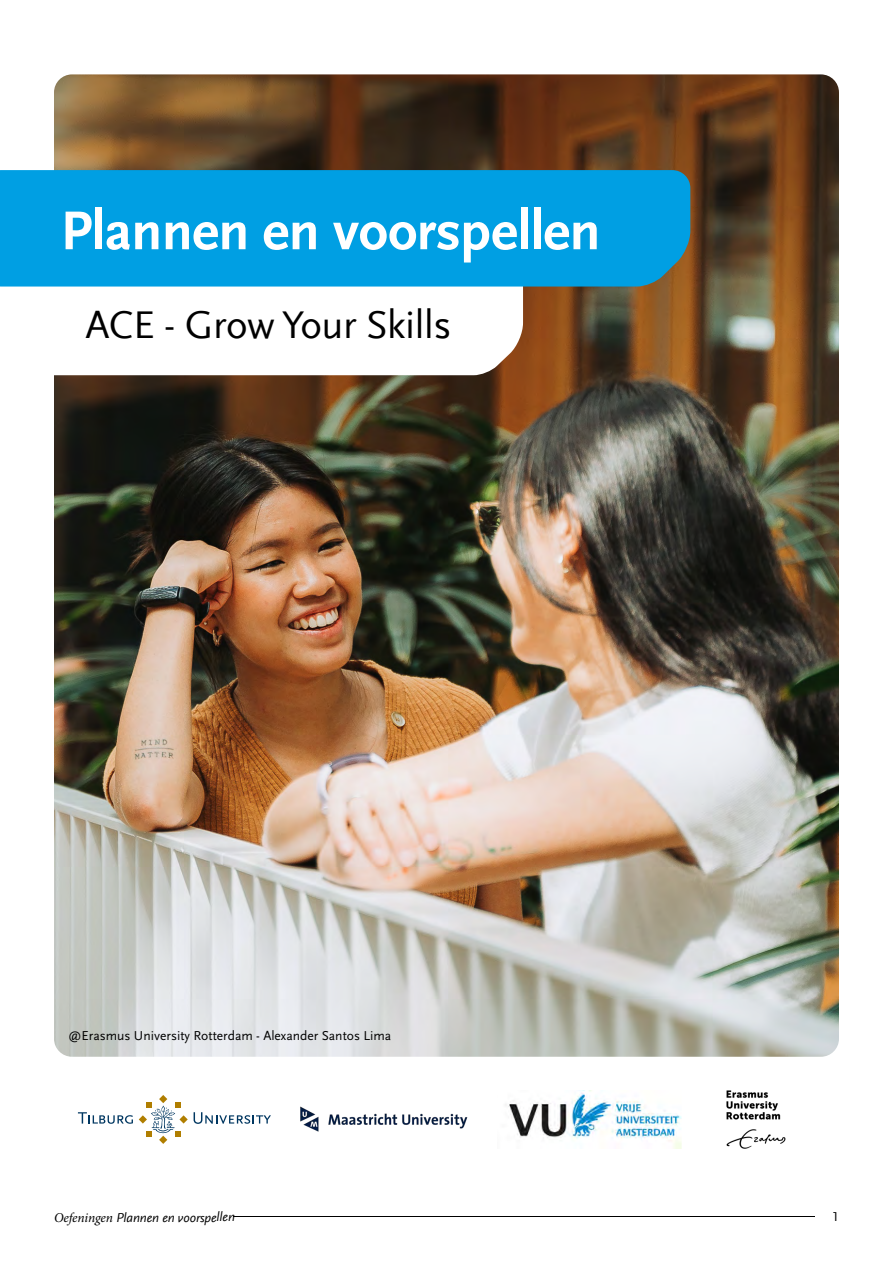
<style>
.page{position:relative;width:893px;height:1263px;background:#fff}
.page>*{position:absolute;margin:0;border:0;box-sizing:border-box;transform-origin:0 0}
.t1{font:700 57px "Scala Sans Offc";letter-spacing:-.01em;color:#fff}
.t2{font:40.5px "Scala Sans Offc";letter-spacing:-.01em;color:#000}
.t3{font:13.5px "Scala Sans";color:#000}
.t4{font:italic 13.5px "Scala Sans Offc";letter-spacing:-.01em;color:#000}
.t5{font:13.5px "Scala Sans Offc";color:#000}
.s1{font-family:"Minion Pro"}
</style>
<div class="page">
<hr style="left:181px;top:1215px;width:634px;height:1px;background:#000">
<div style="left:54px;top:1209px;width:178px;height:15px;background:#fff"></div>
<img style="left:54px;top:74px;width:785px;height:983px">
<svg style="left:139px;top:1095px;width:49px;height:49px"></svg>
<svg style="left:78px;top:1112px;width:55px;height:12px"></svg>
<svg style="left:194px;top:1112px;width:77px;height:12px"></svg>
<img style="left:726px;top:1090px;width:60px;height:59px">
<img style="left:300px;top:1106px;width:168px;height:26px">
<svg style="left:54px;top:287px;width:469px;height:88px"></svg>
<img style="left:505px;top:1091px;width:177px;height:57px">
<div style="left:0;top:170px;width:690px;height:117px;background:#009fe3"></div>
<h1 class="t1" style="left:60px;top:199px;width:542px">Plannen en voorspellen</h1>
<h2 class="t2" style="left:85px;top:303px;width:367px">ACE - Grow Your Skills</h2>
<p class="t3" style="left:68px;top:1028px;width:325px">@Erasmus University Rotterdam - Alexander Santos Lima</p>
<p class="t4" style="left:54px;top:1210px;width:183px"><span class="s1">Oefeningen</span> Plannen en voorspellen</p>
<p class="t5" style="left:832px;top:1210px;width:8px">1</p>
</div>
